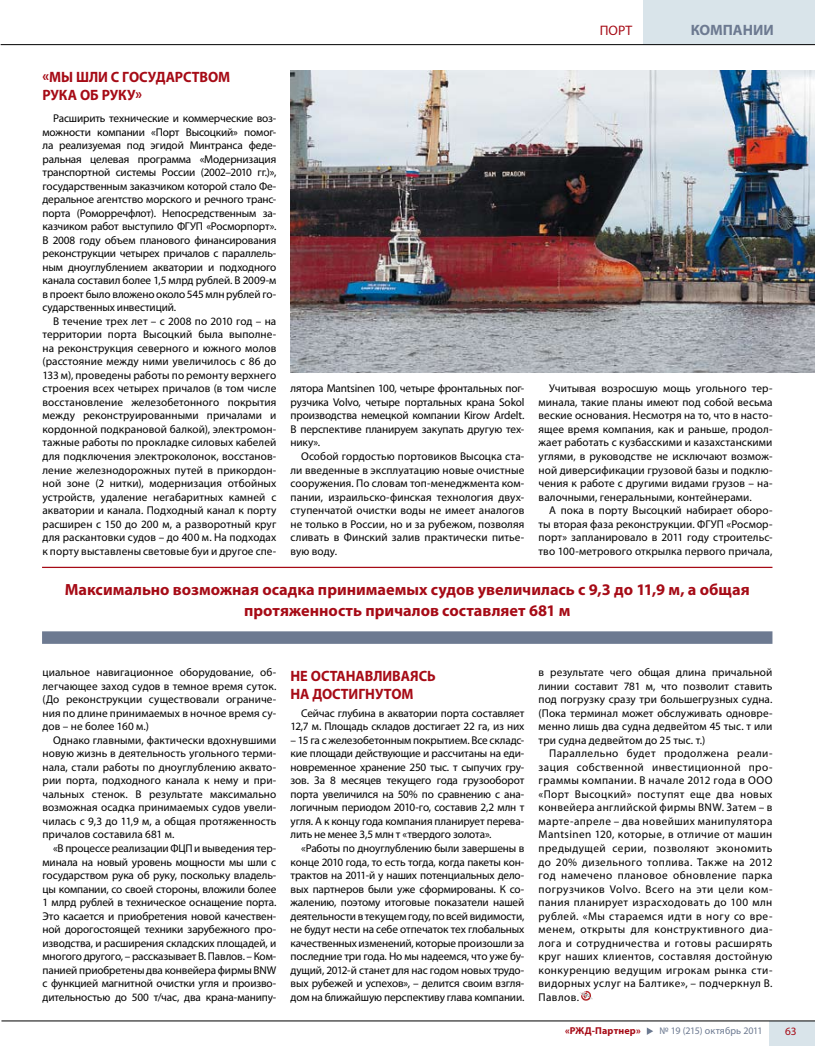
<style>
.page{position:relative;width:815px;height:1046px;background:#fff}
.page>*{position:absolute;margin:0;border:0;box-sizing:border-box;transform-origin:0 0}
.t1{font:700 16.25px/21.2px "Myriad Pro";color:#a60b16;text-align:center}
.t2{font:700 15px/18px "Myriad Pro";letter-spacing:-.005em;color:#a60b16;scale:.95 1}
.t3{font:700 15px "Myriad Pro";letter-spacing:-.005em;color:#6d7a91}
.t4{font:13.75px "Myriad Pro";color:#a60b16}
.t5{font:11.25px/13.5px "Myriad Pro";letter-spacing:.01em;color:#000;text-align:justify}
.t6{font:11.25px/13.5px "Myriad Pro";letter-spacing:.035em;color:#000}
.t7{font:11.25px/13.5px "Myriad Pro";letter-spacing:-.015em;color:#000;text-align:right}
.t8{font:11.25px "Myriad Pro";color:#a60b16}
.t9{font:10px "Myriad Pro";letter-spacing:-.03em;color:#6d7a91}
.t10{font:700 10px "Myriad Pro";letter-spacing:.015em;color:#a60b16}
</style>
<div class="page">
<div style="left:643px;top:0;width:172px;height:44px;background:#d9e4ea"></div>
<div style="left:769px;top:1020px;width:46px;height:25px;background:#d9e4ea"></div>
<svg style="left:647px;top:1027px;width:6px;height:7px"></svg>
<hr style="left:1px;top:44px;width:814px;height:1px;background:#000">
<hr style="left:1px;top:1020px;width:814px;height:1px;background:#000">
<svg style="left:580px;top:990px;width:13px;height:10px"></svg>
<img style="left:291px;top:71px;width:524px;height:301px">
<hr style="left:42px;top:566px;width:730px;height:2px;background:#a60b16">
<div style="left:42px;top:631px;width:730px;height:12px;background:#6d7a91"></div>
<p class="t4" style="left:600px;top:22px;width:34px">порт</p>
<h2 class="t3" style="left:691px;top:20px;width:21px">комп</h2>
<h2 class="t3" style="left:733px;top:20px;width:42px">ании</h2>
<h2 class="t2" style="left:43px;top:68px;width:199px">«МЫ ШЛИ С ГОСУДАРСТВОМ<br>РУКА ОБ РУКУ»</h2>
<p class="t5" style="left:43px;top:111px;width:235px;text-indent:11px">Расширить технические и коммерческие воз&shy;можности компании «Порт Высоцкий» помог&shy;ла реализуемая под эгидой Минтранса феде&shy;ральная целевая программа «Модернизация транспортной системы России (2002–2010 гг.)», государственным заказчиком которой стало Фе&shy;деральное агентство морского и речного транс&shy;порта (Роморречфлот). Непосредственным за&shy;казчиком работ выступило ФГУП «Росморпорт».<br>В 2008 году объем планового финансирования реконструкции четырех причалов с параллель&shy;ным дноуглублением акватории и подходного канала составил более 1,5 млрд рублей. В 2009-м в проект было вложено около 545 млн рублей го&shy;сударственных инвестиций.</p>
<p class="t5" style="left:43px;top:314px;width:235px;text-indent:11px">В течение трех лет – с 2008 по 2010 год – на территории порта Высоцкий была выполне&shy;на реконструкция северного и южного молов (расстояние между ними увеличилось с 86 до 133 м), проведены работы по ремонту верхнего строения всех четырех причалов (в том числе восстановление железобетонного покрытия между реконструированными причалами и кордонной подкрановой балкой), электромон&shy;тажные работы по прокладке силовых кабелей для подключения электроколонок, восстанов&shy;ление железнодорожных путей в прикордон&shy;ной зоне (2 нитки), модернизация отбойных устройств, удаление негабаритных камней с акватории и канала. Подходный канал к порту расширен с 150 до 200 м, а разворотный круг для раскантовки судов – до 400 м. На подходах к порту выставлены световые буи и другое спе-</p>
<p class="t5" style="left:291px;top:381px;width:235px">лятора Mantsinen 100, четыре фронтальных пог&shy;рузчика Volvo, четыре портальных крана Sokol производства немецкой компании Kirow Ardelt.<br>В перспективе планируем закупать другую тех&shy;нику».</p>
<p class="t5" style="left:291px;top:449px;width:235px;text-indent:11px">Особой гордостью портовиков Высоцка ста&shy;ли введенные в эксплуатацию новые очистные сооружения. По словам топ-менеджмента ком&shy;пании, израильско-финская технология двух&shy;ступенчатой очистки воды не имеет аналогов не только в России, но и за рубежом, позволяя сливать в Финский залив практически питье&shy;вую воду.</p>
<p class="t5" style="left:539px;top:381px;width:235px;text-indent:11px">Учитывая возросшую мощь угольного тер&shy;минала, такие планы имеют под собой весьма веские основания. Несмотря на то, что в насто&shy;ящее время компания, как и раньше, продол&shy;жает работать с кузбасскими и казахстанскими углями, в руководстве не исключают возмож&shy;ной диверсификации грузовой базы и подклю&shy;чения к работе с другими видами грузов – на&shy;валочными, генеральными, контейнерами.</p>
<p class="t5" style="left:539px;top:503px;width:235px;text-indent:11px">А пока в порту Высоцкий набирает оборо&shy;ты вторая фаза реконструкции. ФГУП «Росмор&shy;порт» запланировало в 2011 году строительс&shy;тво 100-метрового открылка первого причала,</p>
<h1 class="t1" style="left:65px;top:578px;width:686px">Максимально возможная осадка принимаемых судов увеличилась с 9,3 до 11,9 м, а общая протяженность причалов составляет 681 м</h1>
<p class="t5" style="left:43px;top:665px;width:235px">циальное навигационное оборудование, об&shy;легчающее заход судов в темное время суток. (До реконструкции существовали ограниче&shy;ния по длине принимаемых в ночное время су&shy;дов – не более 160 м.)</p>
<p class="t5" style="left:43px;top:733px;width:235px;text-indent:11px">Однако главными, фактически вдохнувшими новую жизнь в деятельность угольного терми&shy;нала, стали работы по дноуглублению аквато&shy;рии порта, подходного канала к нему и при&shy;чальных стенок. В результате максимально возможная осадка принимаемых судов увели&shy;чилась с 9,3 до 11,9 м, а общая протяженность причалов составила 681 м.</p>
<p class="t5" style="left:43px;top:841px;width:235px;text-indent:11px">«В процессе реализации ФЦП и выведения тер&shy;минала на новый уровень мощности мы шли с государством рука об руку, поскольку владель&shy;цы компании, со своей стороны, вложили более 1 млрд рублей в техническое оснащение порта.<br>Это касается и приобретения новой качествен&shy;ной дорогостоящей техники зарубежного про&shy;изводства, и расширения складских площадей, и многого другого, – рассказывает В. Павлов. – Ком&shy;панией приобретены два конвейера фирмы BNW с функцией магнитной очистки угля и произво&shy;дительностью до 500 т/час, два крана-манипу-</p>
<h2 class="t2" style="left:291px;top:666px;width:154px;text-indent:74px">ВЛИВАЯСЬ<br>НА ДОСТИГНУТОМ</h2>
<p class="t7" style="left:291px;top:706px;width:235px">Сейчас глубина в акватории порта составляет<br>12,7 м. Площадь складов достигает 22 га, из них</p>
<p class="t5" style="left:291px;top:733px;width:235px">– 15 га с железобетонным покрытием. Все складс&shy;кие площади действующие и рассчитаны на еди&shy;новременное хранение 250 тыс. т сыпучих гру&shy;зов. За 8 месяцев текущего года грузооборот порта увеличился на 50% по сравнению с ана&shy;логичным периодом 2010-го, составив 2,2 млн т угля. А к концу года компания планирует перева&shy;лить не менее 3,5 млн т «твердого золота».</p>
<p class="t5" style="left:291px;top:841px;width:235px;text-indent:11px">«Работы по дноуглублению были завершены в конце 2010 года, то есть тогда, когда пакеты кон&shy;трактов на 2011-й у наших потенциальных дело&shy;вых партнеров были уже сформированы. К со&shy;жалению, поэтому итоговые показатели нашей деятельности в текущем году, по всей видимости, не будут нести на себе отпечаток тех глобальных качественных изменений, которые произошли за последние три года. Но мы надеемся, что уже бу&shy;дущий, 2012-й станет для нас годом новых трудо&shy;вых рубежей и успехов», – делится своим взгля&shy;дом на ближайшую перспективу глава компании.</p>
<h2 class="t2" style="left:291px;top:666px;width:60px">НЕ ОСТАНА</h2>
<p class="t5" style="left:539px;top:665px;width:235px">в результате чего общая длина причальной линии составит 781 м, что позволит ставить под погрузку сразу три большегрузных судна. (Пока терминал может обслуживать одновре&shy;менно лишь два судна дедвейтом 45 тыс. т или три судна дедвейтом до 25 тыс. т.)</p>
<p class="t6" style="left:539px;top:746px;width:235px;text-indent:11px">Параллельно будет продолжена реали&shy;зация собственной инвестиционной про&shy;граммы компании. В начале 2012 года в ООО «Порт Высоцкий» поступят еще два новых конвейера английской фирмы BNW. Затем – в марте-апреле – два новейших манипулятора Mantsinen 120, которые, в отличие от машин предыдущей серии, позволяют экономить до 20% дизельного топлива. Также на 2012 год намечено плановое обновление парка погрузчиков Volvo. Всего на эти цели ком&shy;пания планирует израсходовать до 100 млн рублей. «Мы стараемся идти в ногу со вре&shy;менем, открыты для конструктивного диа&shy;лога и сотрудничества и готовы расширять круг наших клиентов, составляя достойную конкуренцию ведущим игрокам рынка сти&shy;видорных услуг на Балтике», – подчеркнул В.<br>Павлов.</p>
<p class="t10" style="left:565px;top:1024px;width:77px">«РЖД-Партнер»</p>
<p class="t9" style="left:660px;top:1024px;width:105px">№ 19 (215) октябрь 2011</p>
<p class="t8" style="left:785px;top:1024px;width:13px">63</p>
</div>
